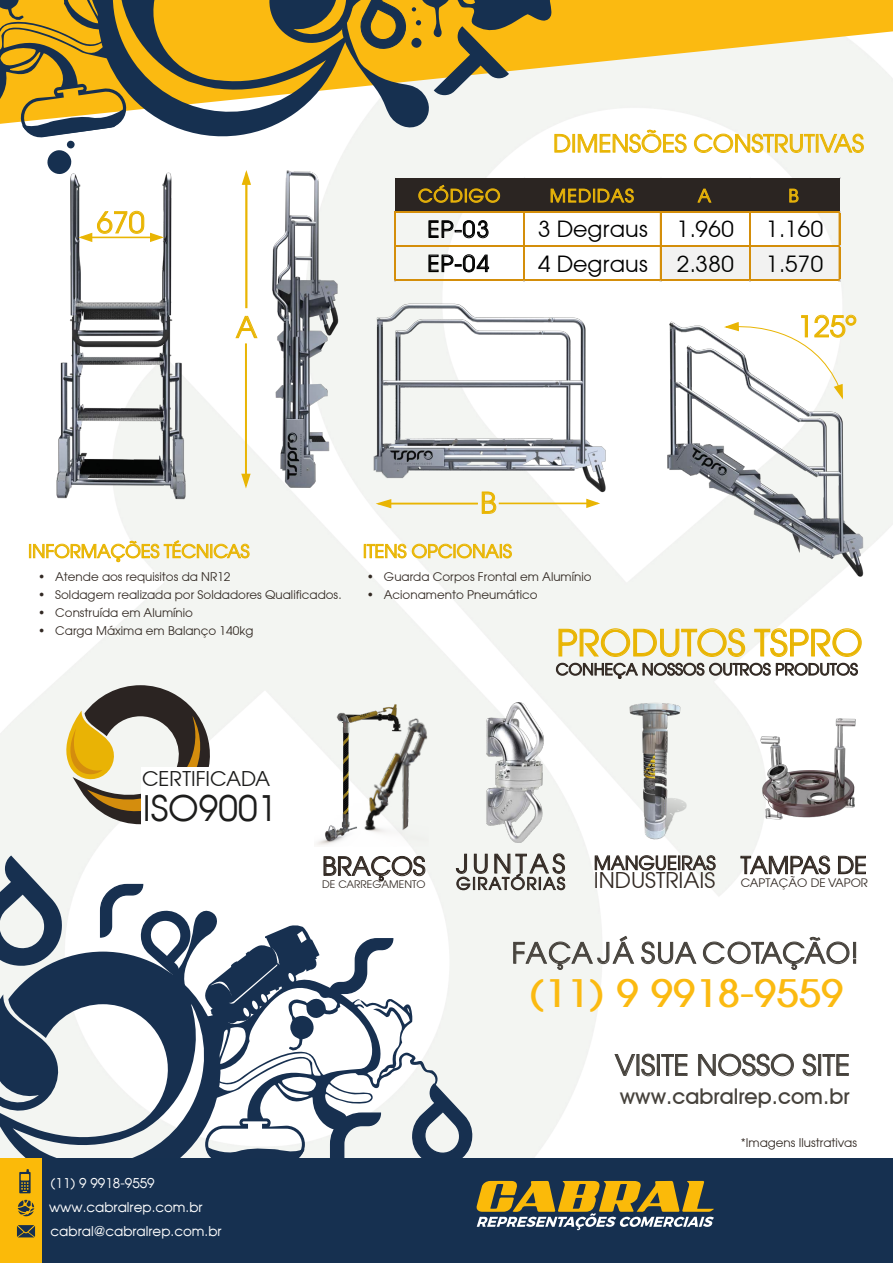
<style>
.page{position:relative;width:893px;height:1263px;background:#fff}
.page>*{position:absolute;margin:0;border:0;box-sizing:border-box;transform-origin:0 0}
.t1{font:700 37.65px "Avant Garde";color:#fbba11}
.t2{font:36px "ITC Avant Garde Gothic";color:#e9b503}
.t3{font:35.25px "Avant Garde";color:#1d1d1c}
.t4{font:28.8px "ITC Avant Garde Gothic";color:#e9b503}
.t5{font:28.2px "ITC Avant Garde Gothic";color:#46423c}
.t6{font:25.5px "ITC Avant Garde Gothic";letter-spacing:.15em;color:#322923}
.t7{font:25.2px "ITC Avant Garde Gothic";color:#322923}
.t8{font:24px "ITC Avant Garde Gothic";color:#e9b503}
.t9{font:23.55px "ITC Avant Garde Gothic";color:#322923}
.t10{font:22.35px "ITC Avant Garde Gothic";letter-spacing:.025em;color:#000100}
.t11{font:22.35px "ITC Avant Garde Gothic";letter-spacing:.005em;color:#000100}
.t12{font:500 21.75px "Avant Garde IT Cby BT";color:#46423c}
.t13{font:21.75px "ITC Avant Garde Gothic";color:#322923}
.t14{font:20.4px "ITC Avant Garde Gothic";color:#1d1d1c}
.t15{font:18.6px "ITC Avant Garde Gothic";color:#322923}
.t16{font:18px "ITC Avant Garde Gothic";color:#e9b503}
.t17{font:17.7px "ITC Avant Garde Gothic";letter-spacing:.055em;color:#e8b309}
.t18{font:16.5px "ITC Avant Garde Gothic";letter-spacing:.09em;color:#322923}
.t19{font:15.75px "ITC Avant Garde Gothic";color:#322923}
.t20{font:13.5px "Avant Garde";color:#fff}
.t21{font:12px "ITC Avant Garde Gothic";color:#322923}
.t22{font:11.7px "ITC Avant Garde Gothic";color:#322923}
.t23{font:10.35px "ITC Avant Garde Gothic";color:#322923}
</style>
<div class="page">
<img style="left:0;top:125px;width:893px;height:1034px">
<svg style="left:694px;top:133px;width:170px;height:20px"></svg>
<svg style="left:412px;top:1083px;width:61px;height:75px"></svg>
<svg style="left:0;top:951px;width:205px;height:207px"></svg>
<svg style="left:0;top:994px;width:64px;height:122px"></svg>
<svg style="left:163px;top:910px;width:276px;height:221px"></svg>
<svg style="left:329px;top:938px;width:64px;height:56px"></svg>
<svg style="left:330px;top:1112px;width:51px;height:46px"></svg>
<svg style="left:205px;top:1118px;width:105px;height:40px"></svg>
<svg style="left:0;top:855px;width:62px;height:111px"></svg>
<svg style="left:100px;top:884px;width:91px;height:94px"></svg>
<svg style="left:203px;top:924px;width:116px;height:108px"></svg>
<svg style="left:614px;top:1053px;width:41px;height:24px"></svg>
<div style="left:657px;top:1054px;width:3px;height:22px;border:1px solid #46423c"></div>
<svg style="left:661px;top:1054px;width:27px;height:22px"></svg>
<svg style="left:698px;top:1053px;width:96px;height:24px"></svg>
<svg style="left:802px;top:1053px;width:47px;height:24px"></svg>
<svg style="left:513px;top:935px;width:122px;height:35px"></svg>
<svg style="left:641px;top:941px;width:56px;height:23px"></svg>
<svg style="left:703px;top:936px;width:153px;height:34px"></svg>
<div style="left:853px;top:942px;width:3px;height:16px;border:1px solid #46423c"></div>
<svg style="left:57px;top:685px;width:155px;height:139px"></svg>
<div style="left:142px;top:768px;width:132px;height:58px;background:#fff"></div>
<img style="left:226px;top:203px;width:125px;height:290px">
<svg style="left:235px;top:315px;width:23px;height:23px"></svg>
<svg style="left:240px;top:473px;width:12px;height:15px"></svg>
<hr style="left:245px;top:344px;width:2px;height:131px;background:#e9b503">
<hr style="left:246px;top:181px;width:1px;height:127px;background:#e9b503">
<img style="left:351px;top:203px;width:281px;height:447px">
<svg style="left:481px;top:491px;width:16px;height:23px"></svg>
<svg style="left:585px;top:498px;width:15px;height:11px"></svg>
<hr style="left:499px;top:503px;width:89px;height:1px;background:#e9b503">
<svg style="left:376px;top:498px;width:16px;height:11px"></svg>
<hr style="left:387px;top:503px;width:91px;height:1px;background:#e9b503">
<img style="left:652px;top:249px;width:216px;height:384px">
<svg style="left:725px;top:314px;width:132px;height:85px"></svg>
<svg style="left:29px;top:540px;width:220px;height:22px"></svg>
<img style="left:541px;top:692px;width:232px;height:150px">
<img style="left:711px;top:697px;width:182px;height:152px">
<img style="left:14px;top:203px;width:212px;height:323px">
<img style="left:315px;top:697px;width:114px;height:5px">
<img style="left:315px;top:702px;width:114px;height:144px">
<svg style="left:324px;top:856px;width:101px;height:25px"></svg>
<svg style="left:595px;top:855px;width:121px;height:15px"></svg>
<svg style="left:740px;top:856px;width:90px;height:18px"></svg>
<svg style="left:838px;top:856px;width:28px;height:18px"></svg>
<img style="left:465px;top:703px;width:100px;height:139px">
<svg style="left:456px;top:853px;width:109px;height:37px"></svg>
<svg style="left:364px;top:544px;width:42px;height:14px"></svg>
<svg style="left:412px;top:544px;width:100px;height:14px"></svg>
<svg style="left:556px;top:627px;width:306px;height:52px"></svg>
<svg style="left:79px;top:211px;width:84px;height:32px"></svg>
<div style="left:396px;top:179px;width:444px;height:34px;background:#2b2522"></div>
<div style="left:660px;top:246px;width:180px;height:35px;background:#f2f2f1"></div>
<svg style="left:697px;top:188px;width:15px;height:15px"></svg>
<svg style="left:789px;top:189px;width:10px;height:14px"></svg>
<svg style="left:428px;top:220px;width:61px;height:18px"></svg>
<svg style="left:428px;top:254px;width:61px;height:19px"></svg>
<hr style="left:396px;top:211px;width:444px;height:1px;background:#d48e0a">
<hr style="left:396px;top:212px;width:444px;height:1px;background:#d48e0a">
<hr style="left:396px;top:245px;width:444px;height:1px;background:#d48e0a">
<hr style="left:396px;top:246px;width:444px;height:1px;background:#d48e0a">
<hr style="left:395px;top:212px;width:1px;height:69px;background:#d48e0a">
<hr style="left:524px;top:213px;width:1px;height:68px;background:#d48e0a">
<hr style="left:660px;top:213px;width:1px;height:68px;background:#d48e0a">
<hr style="left:749px;top:213px;width:1px;height:68px;background:#d48e0a">
<hr style="left:750px;top:213px;width:1px;height:68px;background:#d48e0a">
<hr style="left:396px;top:280px;width:444px;height:1px;background:#d48e0a">
<hr style="left:839px;top:213px;width:1px;height:68px;background:#d48e0a">
<div style="left:41px;top:1159px;width:852px;height:104px;background:#163050"></div>
<div style="left:0;top:1159px;width:41px;height:104px;background:#fbba09"></div>
<svg style="left:19px;top:1169px;width:12px;height:24px"></svg>
<svg style="left:18px;top:1200px;width:16px;height:16px"></svg>
<svg style="left:17px;top:1225px;width:18px;height:12px"></svg>
<svg style="left:476px;top:1181px;width:238px;height:49px"></svg>
<svg style="left:687px;top:0;width:206px;height:125px;fill:#f3f5f2"></svg>
<svg style="left:0;top:0;width:687px;height:203px"></svg>
<h3 class="t4" style="left:97px;top:205px;width:49px">670</h3>
<h3 class="t4" style="left:236px;top:310px;width:23px">A</h3>
<h3 class="t8" style="left:553px;top:129px;width:312px">DIMENSÕES CONSTRUTIVAS</h3>
<h3 class="t17" style="left:418px;top:185px;width:84px">CÓDIGO</h3>
<h3 class="t17" style="left:550px;top:185px;width:86px">MEDIDAS</h3>
<h3 class="t17" style="left:698px;top:185px;width:15px">A</h3>
<h3 class="t17" style="left:788px;top:185px;width:12px">B</h3>
<h3 class="t10" style="left:427px;top:216px;width:63px">EP-03</h3>
<h3 class="t11" style="left:538px;top:216px;width:111px">3 Degraus</h3>
<h3 class="t10" style="left:677px;top:216px;width:59px">1.960</h3>
<h3 class="t10" style="left:766px;top:216px;width:59px">1.160</h3>
<h3 class="t10" style="left:427px;top:250px;width:63px">EP-04</h3>
<h3 class="t11" style="left:538px;top:250px;width:111px">4 Degraus</h3>
<h3 class="t10" style="left:677px;top:250px;width:59px">2.380</h3>
<h3 class="t10" style="left:766px;top:250px;width:59px">1.570</h3>
<h3 class="t4" style="left:798px;top:309px;width:60px">125º</h3>
<h3 class="t16" style="left:28px;top:540px;width:223px">INFORMAÇÕES TÉCNICAS</h3>
<p class="t21" style="left:38px;top:569px;width:194px">• Atende aos requisitos da NR12</p>
<p class="t21" style="left:38px;top:587px;width:305px">• Soldagem realizada por Soldadores Qualificados.</p>
<p class="t21" style="left:38px;top:605px;width:156px">• Construída em Alumínio</p>
<p class="t21" style="left:38px;top:623px;width:217px">• Carga Máxima em Balanço 140kg</p>
<h3 class="t4" style="left:480px;top:486px;width:18px">B</h3>
<h3 class="t16" style="left:363px;top:540px;width:150px">ITENS OPCIONAIS</h3>
<p class="t21" style="left:367px;top:569px;width:226px">• Guarda Corpos Frontal em Alumínio</p>
<p class="t21" style="left:367px;top:587px;width:172px">• Acionamento Pneumático</p>
<h2 class="t2" style="left:556px;top:621px;width:308px">PRODUTOS TSPRO</h2>
<h3 class="t19" style="left:556px;top:660px;width:304px">CONHEÇA NOSSOS OUTROS PRODUTOS</h3>
<h3 class="t14" style="left:142px;top:766px;width:130px">CERTIFICADA</h3>
<h3 class="t3" style="left:143px;top:786px;width:136px">ISO9001</h3>
<p class="t20" style="left:51px;top:1175px;width:106px">(11) 9 9918-9559</p>
<p class="t20" style="left:51px;top:1222px;width:173px">cabral@cabralrep.com.br</p>
<p class="t20" style="left:49px;top:1199px;width:155px">www.cabralrep.com.br</p>
<h3 class="t7" style="left:322px;top:851px;width:105px">BRAÇOS</h3>
<p class="t23" style="left:322px;top:878px;width:105px">DE CARREGAMENTO</p>
<h3 class="t6" style="left:456px;top:849px;width:110px">JUNTAS</h3>
<h3 class="t18" style="left:456px;top:874px;width:110px">GIRATÓRIAS</h3>
<h3 class="t15" style="left:594px;top:852px;width:123px">MANGUEIRAS</h3>
<h3 class="t13" style="left:594px;top:867px;width:123px">INDUSTRIAIS</h3>
<h3 class="t9" style="left:741px;top:851px;width:128px">TAMPAS DE</h3>
<p class="t22" style="left:741px;top:875px;width:129px">CAPTAÇÃO DE VAPOR</p>
<h3 class="t5" style="left:512px;top:936px;width:348px">FAÇA JÁ SUA COTAÇÃO!</h3>
<h1 class="t1" style="left:529px;top:969px;width:316px">(11) 9 9918-9559</h1>
<h3 class="t5" style="left:615px;top:1048px;width:237px">VISITE NOSSO SITE</h3>
<h3 class="t12" style="left:620px;top:1083px;width:231px">www.cabralrep.com.br</h3>
<p class="t21" style="left:741px;top:1136px;width:118px">*Imagens Ilustrativas</p>
</div>
